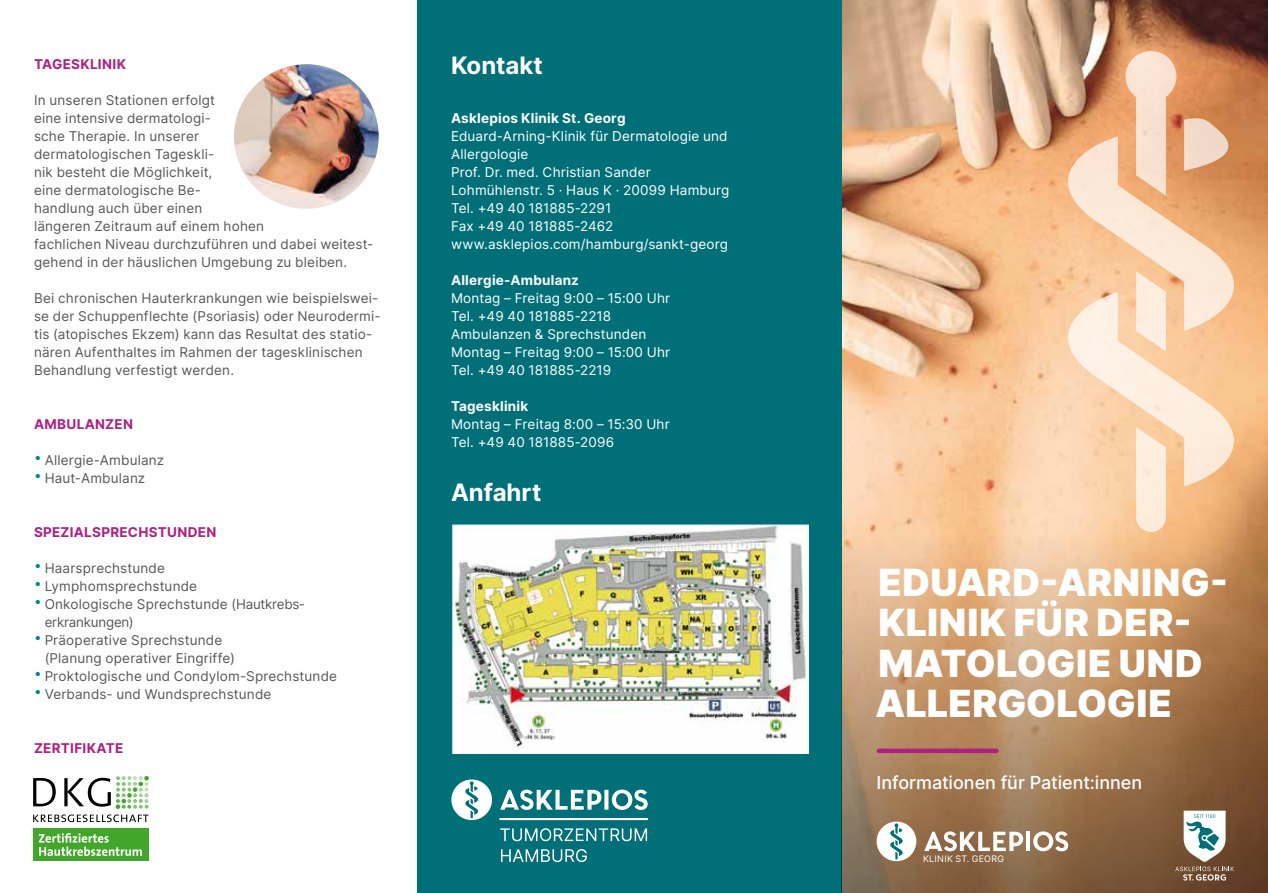
<style>
.page{position:relative;width:1268px;height:893px;background:#fff}
.page>*{position:absolute;margin:0;border:0;box-sizing:border-box;transform-origin:0 0}
.t1{font:900 37.5px/40.5px "Inter";letter-spacing:.01em;color:#fff}
.t2{font:700 24px "Inter";color:#fff}
.t3{font:500 18px "Inter";color:#fff}
.t4{font:13.5px/18px "Inter";letter-spacing:.015em;color:#58585a}
.t5{font:13.5px/18px "Inter";letter-spacing:.015em;color:#fff}
.t6{font:700 13.5px "Inter";letter-spacing:.02em;color:#ae2082}
.t7{font:700 13.5px "Inter";letter-spacing:.015em;color:#fff}
.t8{font:13.5px "Inter";letter-spacing:-.015em;color:#58585a}
.t9{font:9px "Inter";letter-spacing:.035em;color:#fff}
</style>
<div class="page">
<div style="left:417px;top:0;width:425px;height:893px;background:#006f78"></div>
<img style="left:842px;top:0;width:425px;height:533px">
<img style="left:234px;top:64px;width:144px;height:145px;border-radius:72px">
<img style="left:452px;top:524px;width:356px;height:229px">
<svg style="left:841px;top:533px;width:426px;height:360px;background:#b28962"></svg>
<div style="left:33px;top:828px;width:116px;height:33px;background:#42a62a"></div>
<svg style="left:39px;top:833px;width:103px;height:23px"></svg>
<svg style="left:33px;top:776px;width:116px;height:46px"></svg>
<hr style="left:878px;top:749px;width:118px;height:4px;background:#ae2082">
<svg style="left:1067px;top:51px;width:166px;height:481px;background:#f2c9a5"></svg>
<svg style="left:1174px;top:811px;width:59px;height:69px"></svg>
<svg style="left:1025px;top:832px;width:4px;height:19px"></svg>
<svg style="left:1033px;top:831px;width:34px;height:20px"></svg>
<svg style="left:924px;top:831px;width:98px;height:20px"></svg>
<div style="left:876px;top:821px;width:40px;height:40px;background:#fff;border-radius:50%"></div>
<svg style="left:890px;top:823px;width:12px;height:36px"></svg>
<div style="left:451px;top:779px;width:41px;height:41px;background:#fff;border-radius:50%"></div>
<svg style="left:465px;top:781px;width:13px;height:37px"></svg>
<hr style="left:499px;top:818px;width:149px;height:2px;background:#fff">
<svg style="left:500px;top:789px;width:147px;height:21px"></svg>
<svg style="left:500px;top:828px;width:147px;height:34px"></svg>
<p class="t6" style="left:34px;top:54px;width:93px">TAGESKLINIK</p>
<p class="t4" style="left:34px;top:91px;width:341px">In unseren Stationen erfolgt<br>eine intensive dermatologi-<br>sche Therapie. In unserer<br>dermatologischen Tageskli-<br>nik besteht die Möglichkeit,<br>eine dermatologische Be-<br>handlung auch über einen<br>längeren Zeitraum auf einem hohen<br>fachlichen Niveau durchzuführen und dabei weitest&shy;gehend in der häuslichen Umgebung zu bleiben.</p>
<p class="t4" style="left:34px;top:289px;width:348px">Bei chronischen Hauterkrankungen wie beispielswei&shy;se der Schuppenflechte (Psoriasis) oder Neurodermi&shy;tis (atopisches Ekzem) kann das Resultat des statio&shy;nären Aufenthaltes im Rahmen der tagesklinischen Behandlung verfestigt werden.</p>
<p class="t6" style="left:34px;top:414px;width:100px">AMBULANZEN</p>
<p class="t4" style="left:34px;top:451px;width:132px"><sup>բ</sup> Allergie-Ambulanz <sup>բ</sup> Haut-Ambulanz</p>
<p class="t6" style="left:34px;top:522px;width:184px">SPEZIALSPRECHSTUNDEN</p>
<p class="t4" style="left:34px;top:559px;width:132px"><sup>բ</sup> Haarsprechstunde</p>
<p class="t4" style="left:34px;top:577px;width:164px"><sup>բ</sup> Lymphomsprechstunde</p>
<p class="t4" style="left:34px;top:595px;width:270px"><sup>բ</sup> Onkologische Sprechstunde (Hautkrebs-</p>
<p class="t8" style="left:45px;top:612px;width:90px">erkrankungen)</p>
<p class="t4" style="left:34px;top:631px;width:190px"><sup>բ</sup> Präoperative Sprechstunde</p>
<p class="t4" style="left:45px;top:649px;width:192px">(Planung operativer Eingriffe)</p>
<p class="t4" style="left:34px;top:667px;width:304px"><sup>բ</sup> Proktologische und Condylom-Sprechstunde</p>
<p class="t4" style="left:34px;top:685px;width:239px"><sup>բ</sup> Verbands- und Wundsprechstunde</p>
<p class="t6" style="left:34px;top:738px;width:91px">ZERTIFIKATE</p>
<h2 class="t2" style="left:451px;top:48px;width:93px">Kontakt</h2>
<p class="t7" style="left:451px;top:108px;width:176px">Asklepios Klinik St. Georg</p>
<p class="t5" style="left:451px;top:127px;width:280px">Eduard-Arning-Klinik für Dermatologie und<br>Allergologie<br>Prof. Dr. med. Christian Sander<br>Lohmühlenstr. 5 · Haus K · 20099 Hamburg<br>Tel. +49 40 181885-2291<br>Fax +49 40 181885-2462 www.asklepios.com/hamburg/sankt-georg</p>
<p class="t7" style="left:451px;top:270px;width:129px">Allergie-Ambulanz</p>
<p class="t5" style="left:451px;top:289px;width:221px">Montag – Freitag 9:00 – 15:00 Uhr<br>Tel. +49 40 181885-2218<br>Ambulanzen &amp; Sprechstunden<br>Montag – Freitag 9:00 – 15:00 Uhr<br>Tel. +49 40 181885-2219</p>
<p class="t7" style="left:451px;top:396px;width:79px">Tagesklinik</p>
<p class="t5" style="left:451px;top:415px;width:220px">Montag – Freitag 8:00 – 15:30 Uhr<br>Tel. +49 40 181885-2096</p>
<h2 class="t2" style="left:451px;top:475px;width:92px">Anfahrt</h2>
<h1 class="t1" style="left:875px;top:561px;width:354px">EDUARD-ARNING-<br>KLINIK FÜR DER-<br>MATOLOGIE UND<br>ALLERGOLOGIE</h1>
<h3 class="t3" style="left:876px;top:770px;width:267px">Informationen für Patient:innen</h3>
<p class="t9" style="left:922px;top:853px;width:82px">KLINIK ST. GEORG</p>
</div>
